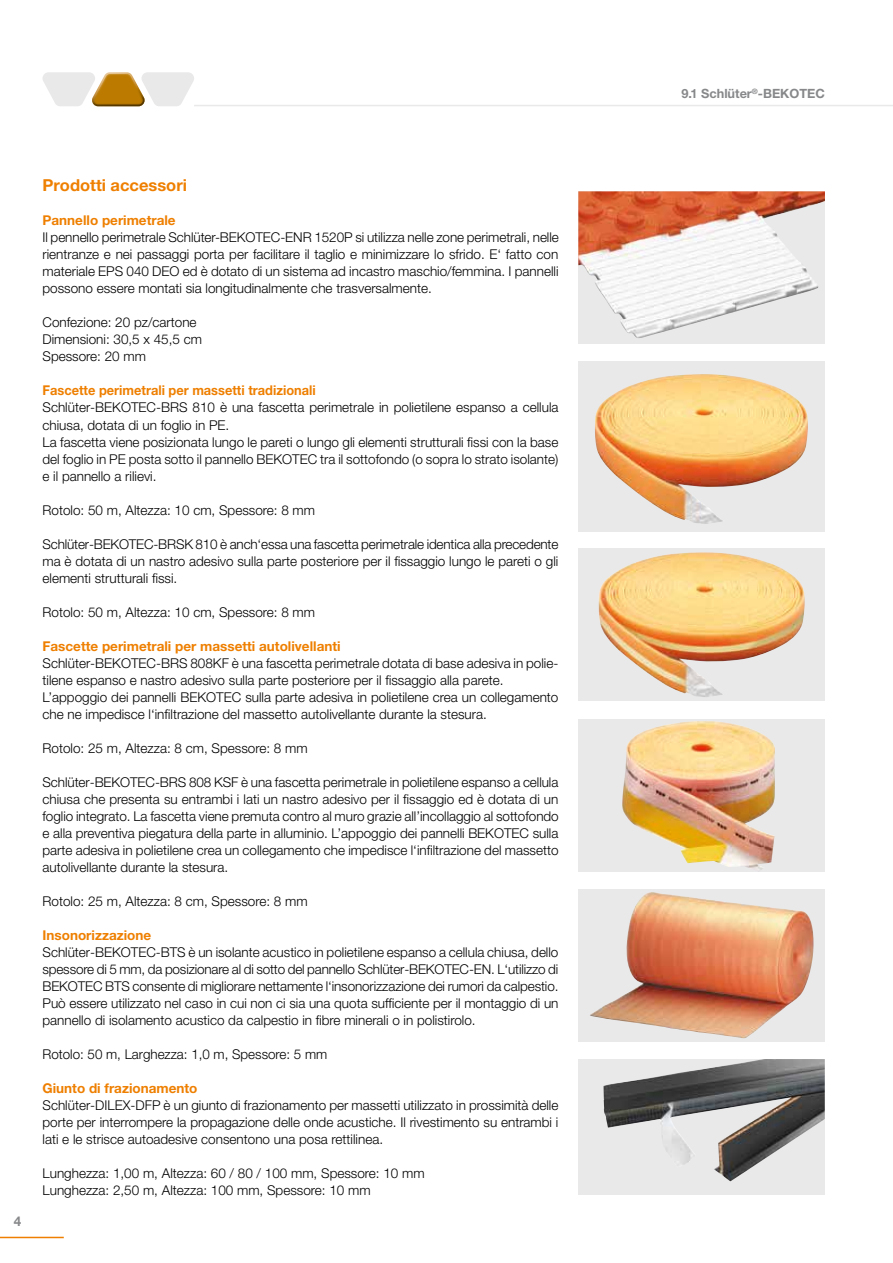
<style>
.page{position:relative;width:893px;height:1263px;background:#fff}
.page>*{position:absolute;margin:0;border:0;box-sizing:border-box;transform-origin:0 0}
.Überschrift{font:700 16.5px "Helvetica Neue LT Pro";color:#ee7f00}
.Fließtext{font:300 13.5px/17px "Helvetica Neue LT Pro";color:#000;text-align:justify}
.Überschrift-2{font:300 13.5px/17px "Helvetica Neue LT Pro";color:#000;text-align:justify}
.Fließtext-2{font:700 13.5px "Helvetica Neue LT Pro";color:#ee7f00}
.Fließtext-3{font:700 13.5px "Helvetica Neue LT Pro";color:#ee7f00;scale:.95 1}
.Überschrift-3{font:700 13.5px "Helvetica Neue LT Pro";color:#ee7f00}
.Unter-Überschrift{font:700 13.5px "Helvetica Neue LT Pro";color:#87888a}
.t1{font:700 12.75px "Helvetica Neue LT Pro";color:#87888a}
</style>
<div class="page">
<hr style="left:194px;top:105px;width:699px;height:1px;background:#e9e9ea">
<svg style="left:43px;top:72px;width:151px;height:34px"></svg>
<hr style="left:0;top:1237px;width:64px;height:1px;background:#ee7f00">
<div style="left:578px;top:191px;width:247px;height:153px;background:#e9e9ea"></div>
<img style="left:578px;top:191px;width:247px;height:147px">
<div style="left:578px;top:361px;width:247px;height:170px;background:#e9e9ea"></div>
<img style="left:595px;top:374px;width:213px;height:150px">
<div style="left:578px;top:549px;width:247px;height:152px;background:#e9e9ea"></div>
<img style="left:598px;top:552px;width:207px;height:145px">
<div style="left:578px;top:889px;width:247px;height:152px;background:#e9e9ea"></div>
<img style="left:590px;top:892px;width:224px;height:146px">
<div style="left:578px;top:719px;width:247px;height:153px;background:#e9e9ea"></div>
<img style="left:622px;top:721px;width:153px;height:149px">
<div style="left:578px;top:1059px;width:247px;height:136px;background:#e9e9ea"></div>
<img style="left:603px;top:1059px;width:222px;height:122px">
<p class="Unter-Überschrift" style="left:14px;top:1213px;width:9px">4</p>
<p class="Überschrift" style="left:43px;top:175px;width:146px">Prodotti accessori</p>
<p class="Überschrift-3" style="left:43px;top:212px;width:135px">Pannello perimetrale</p>
<p class="Überschrift-2" style="left:43px;top:229px;width:518px">Il pennello perimetrale Schlüter-BEKOTEC-ENR 1520P si utilizza nelle zone perimetrali, nelle rientranze e nei passaggi porta per facilitare il taglio e minimizzare lo sfrido. E‘ fatto con materiale EPS 040 DEO ed è dotato di un sistema ad incastro maschio/femmina. I pannelli possono essere montati sia longitudinalmente che trasversalmente.</p>
<p class="Fließtext" style="left:43px;top:314px;width:156px">Confezione: 20 pz/cartone</p>
<p class="Fließtext" style="left:43px;top:331px;width:161px">Dimensioni: 30,5 x 45,5 cm</p>
<p class="Fließtext" style="left:43px;top:348px;width:105px">Spessore: 20 mm</p>
<p class="Fließtext-3" style="left:43px;top:382px;width:289px">Fascette perimetrali per massetti tradizionali</p>
<p class="Fließtext" style="left:43px;top:399px;width:517px">Schlüter-BEKOTEC-BRS 810 è una fascetta perimetrale in polietilene espanso a cellula chiusa, dotata di un foglio in PE.</p>
<p class="Fließtext" style="left:43px;top:433px;width:517px">La fascetta viene posizionata lungo le pareti o lungo gli elementi strutturali fissi con la base del foglio in PE posta sotto il pannello BEKOTEC tra il sottofondo (o sopra lo strato isolante) e il pannello a rilievi.</p>
<p class="Fließtext" style="left:43px;top:501px;width:274px">Rotolo: 50 m, Altezza: 10 cm, Spessore: 8 mm</p>
<p class="Fließtext" style="left:43px;top:535px;width:517px">Schlüter-BEKOTEC-BRSK 810 è anch‘essa una fascetta perimetrale identica alla precedente ma è dotata di un nastro adesivo sulla parte posteriore per il fissaggio lungo le pareti o gli elementi strutturali fissi.</p>
<p class="Fließtext" style="left:43px;top:603px;width:274px">Rotolo: 50 m, Altezza: 10 cm, Spessore: 8 mm</p>
<p class="Fließtext-2" style="left:43px;top:637px;width:300px">Fascette perimetrali per massetti autolivellanti</p>
<p class="Fließtext" style="left:43px;top:654px;width:517px">Schlüter-BEKOTEC-BRS 808KF è una fascetta perimetrale dotata di base adesiva in polie&shy;tilene espanso e nastro adesivo sulla parte posteriore per il fissaggio alla parete.</p>
<p class="Fließtext" style="left:43px;top:688px;width:517px">L’appoggio dei pannelli BEKOTEC sulla parte adesiva in polietilene crea un collegamento che ne impedisce l‘infiltrazione del massetto autolivellante durante la stesura.</p>
<p class="Fließtext" style="left:43px;top:739px;width:267px">Rotolo: 25 m, Altezza: 8 cm, Spessore: 8 mm</p>
<p class="Fließtext" style="left:43px;top:773px;width:518px">Schlüter-BEKOTEC-BRS 808 KSF è una fascetta perimetrale in polietilene espanso a cellula chiusa che presenta su entrambi i lati un nastro adesivo per il fissaggio ed è dotata di un foglio integrato. La fascetta viene premuta contro al muro grazie all’incollaggio al sottofondo e alla preventiva piegatura della parte in alluminio. L’appoggio dei pannelli BEKOTEC sulla parte adesiva in polietilene crea un collegamento che impedisce l‘infiltrazione del massetto autolivellante durante la stesura.</p>
<p class="Fließtext" style="left:43px;top:892px;width:267px">Rotolo: 25 m, Altezza: 8 cm, Spessore: 8 mm</p>
<p class="Fließtext-2" style="left:43px;top:927px;width:110px">Insonorizzazione</p>
<p class="Fließtext" style="left:43px;top:943px;width:517px">Schlüter-BEKOTEC-BTS è un isolante acustico in polietilene espanso a cellula chiusa, dello spessore di 5 mm, da posizionare al di sotto del pannello Schlüter-BEKOTEC-EN. L‘utilizzo di BEKOTEC BTS consente di migliorare nettamente l‘insonorizzazione dei rumori da calpestio.<br>Può essere utilizzato nel caso in cui non ci sia una quota sufficiente per il montaggio di un pannello di isolamento acustico da calpestio in fibre minerali o in polistirolo.</p>
<p class="Fließtext" style="left:43px;top:1045px;width:286px">Rotolo: 50 m, Larghezza: 1,0 m, Spessore: 5 mm</p>
<p class="Fließtext-2" style="left:43px;top:1080px;width:156px">Giunto di frazionamento</p>
<p class="Fließtext" style="left:43px;top:1096px;width:517px">Schlüter-DILEX-DFP è un giunto di frazionamento per massetti utilizzato in prossimità delle porte per interrompere la propagazione delle onde acustiche. Il rivestimento su entrambi i lati e le strisce autoadesive consentono una posa rettilinea.</p>
<p class="Fließtext" style="left:43px;top:1164px;width:384px">Lunghezza: 1,00 m, Altezza: 60 / 80 / 100 mm, Spessore: 10 mm</p>
<p class="Fließtext" style="left:43px;top:1181px;width:330px">Lunghezza: 2,50 m, Altezza: 100 mm, Spessore: 10 mm</p>
<p class="t1" style="left:681px;top:86px;width:145px">9.1 Schlüter<sup>®</sup>-BEKOTEC</p>
</div>
